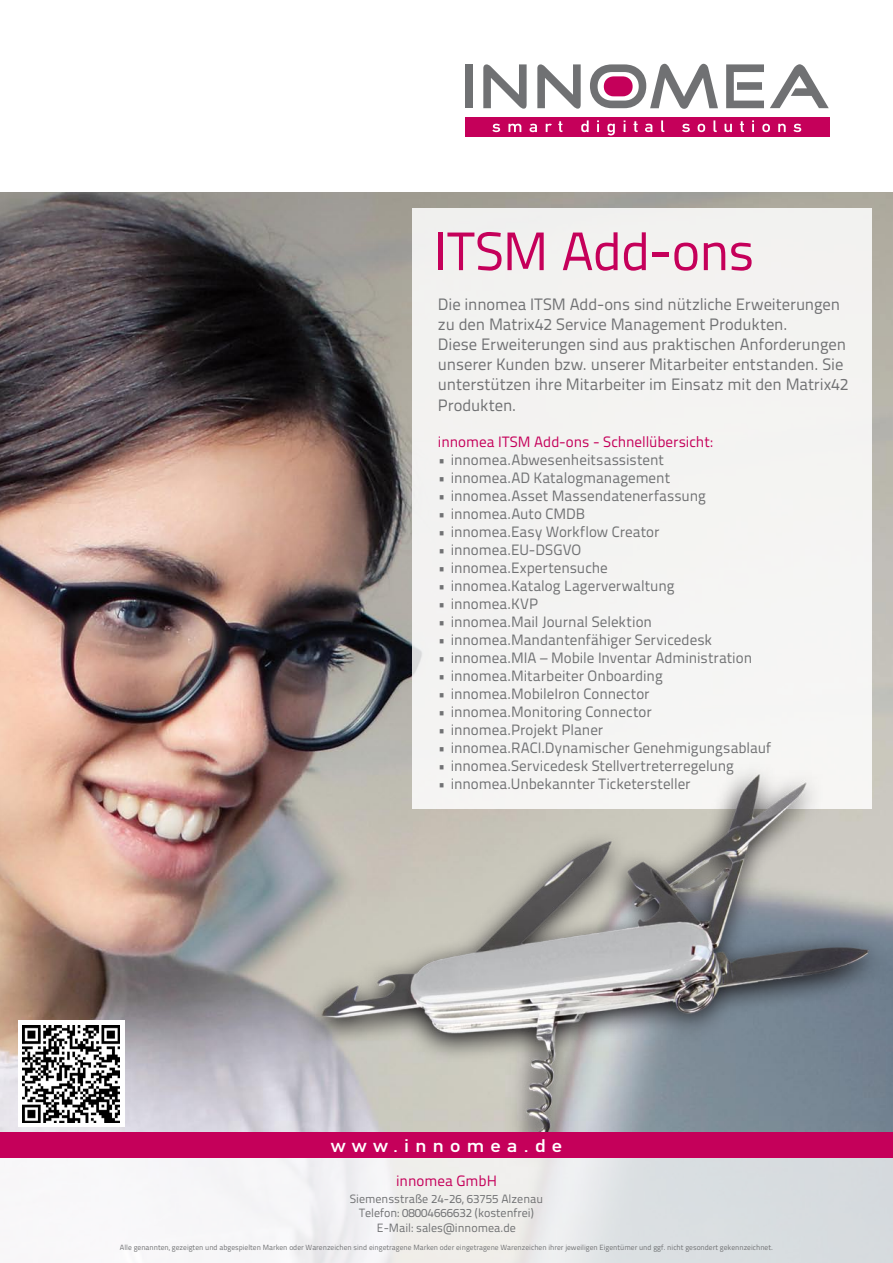
<style>
.page{position:relative;width:893px;height:1263px;background:#fff}
.page>*{position:absolute;margin:0;border:0;box-sizing:border-box;transform-origin:0 0}
.t1{font:54px "Titillium Text 22 L";letter-spacing:-.02em;color:#c5005a}
.t2{font:18px "DIN Mittelschrift";letter-spacing:.3em;color:#fff;scale:1.15 1}
.t3{font:16.5px/19.8px "Titillium Text 22 L";letter-spacing:-.005em;color:#707173}
.t4{font:15px "Titillium Text 22 L";color:#707173}
.t5{font:15px "Titillium Text 22 L";color:#c5005a}
.t6{font:12px/14.4px "Titillium Text 22 L";color:#707173;text-align:center}
.t7{font:7.5px "Titillium Text 22 L";color:#707173}
</style>
<div class="page">
<img style="left:0;top:192px;width:893px;height:940px">
<div style="left:465px;top:64px;width:8px;height:44px;background:#707173"></div>
<svg style="left:483px;top:64px;width:44px;height:45px"></svg>
<svg style="left:537px;top:64px;width:44px;height:45px"></svg>
<svg style="left:726px;top:64px;width:38px;height:44px"></svg>
<svg style="left:770px;top:64px;width:59px;height:44px"></svg>
<div style="left:465px;top:117px;width:364px;height:20px;background:#c5005a"></div>
<svg style="left:492px;top:124px;width:8px;height:8px"></svg>
<svg style="left:508px;top:124px;width:13px;height:8px"></svg>
<svg style="left:529px;top:124px;width:8px;height:8px"></svg>
<svg style="left:546px;top:124px;width:6px;height:8px"></svg>
<svg style="left:558px;top:121px;width:4px;height:11px"></svg>
<svg style="left:581px;top:120px;width:8px;height:12px"></svg>
<svg style="left:597px;top:120px;width:2px;height:12px"></svg>
<svg style="left:607px;top:124px;width:8px;height:11px"></svg>
<svg style="left:624px;top:120px;width:1px;height:12px"></svg>
<svg style="left:633px;top:121px;width:5px;height:11px"></svg>
<svg style="left:645px;top:124px;width:7px;height:8px"></svg>
<svg style="left:661px;top:120px;width:3px;height:12px"></svg>
<svg style="left:682px;top:124px;width:8px;height:8px"></svg>
<svg style="left:698px;top:124px;width:7px;height:8px"></svg>
<svg style="left:713px;top:120px;width:4px;height:12px"></svg>
<svg style="left:724px;top:124px;width:8px;height:8px"></svg>
<svg style="left:740px;top:121px;width:4px;height:11px"></svg>
<svg style="left:752px;top:120px;width:2px;height:12px"></svg>
<svg style="left:762px;top:124px;width:8px;height:8px"></svg>
<svg style="left:778px;top:124px;width:8px;height:8px"></svg>
<svg style="left:793px;top:124px;width:8px;height:8px"></svg>
<svg style="left:590px;top:64px;width:128px;height:45px"></svg>
<div style="left:412px;top:208px;width:460px;height:601px;background:#f3f3f2"></div>
<img style="left:288px;top:757px;width:605px;height:375px">
<div style="left:0;top:1152px;width:893px;height:111px;background:linear-gradient(to right,#fffdfe,#d5dadc)"></div>
<div style="left:0;top:1132px;width:893px;height:26px;background:#c5005a"></div>
<div style="left:18px;top:1020px;width:106px;height:107px;background:#fff"></div>
<img style="left:23px;top:1025px;width:97px;height:97px">
<h1 class="t1" style="left:434px;top:211px;width:322px">ITSM Add-ons</h1>
<p class="t3" style="left:438px;top:294px;width:412px">Die innomea ITSM Add-ons sind nützliche Erweiterungen zu den Matrix42 Service Management Produkten.<br>Diese Erweiterungen sind aus praktischen Anforderungen unserer Kunden bzw. unserer Mitarbeiter entstanden. Sie unterstützen ihre Mitarbeiter im Einsatz mit den Matrix42</p>
<p class="t3" style="left:438px;top:395px;width:80px">Produkten.</p>
<p class="t5" style="left:438px;top:431px;width:276px">innomea ITSM Add-ons - Schnellübersicht:</p>
<p class="t4" style="left:438px;top:449px;width:227px">• innomea.Abwesenheitsassistent</p>
<p class="t4" style="left:438px;top:467px;width:234px">• innomea.AD Katalogmanagement</p>
<p class="t4" style="left:438px;top:485px;width:269px">• innomea.Asset Massendatenerfassung</p>
<p class="t4" style="left:438px;top:503px;width:149px">• innomea.Auto CMDB</p>
<p class="t4" style="left:438px;top:521px;width:223px">• innomea.Easy Workflow Creator</p>
<p class="t4" style="left:438px;top:539px;width:145px">• innomea.EU-DSGVO</p>
<p class="t4" style="left:438px;top:557px;width:171px">• innomea.Expertensuche</p>
<p class="t4" style="left:438px;top:575px;width:238px">• innomea.Katalog Lagerverwaltung</p>
<p class="t4" style="left:438px;top:593px;width:102px">• innomea.KVP</p>
<p class="t4" style="left:438px;top:611px;width:216px">• innomea.Mail Journal Selektion</p>
<p class="t4" style="left:438px;top:629px;width:276px">• innomea.Mandantenfähiger Servicedesk</p>
<p class="t4" style="left:438px;top:647px;width:316px">• innomea.MIA – Mobile Inventar Administration</p>
<p class="t4" style="left:438px;top:665px;width:226px">• innomea.Mitarbeiter Onboarding</p>
<p class="t4" style="left:438px;top:683px;width:213px">• innomea.MobileIron Connector</p>
<p class="t4" style="left:438px;top:701px;width:215px">• innomea.Monitoring Connector</p>
<p class="t4" style="left:438px;top:719px;width:167px">• innomea.Projekt Planer</p>
<p class="t4" style="left:438px;top:737px;width:335px">• innomea.RACI.Dynamischer Genehmigungsablauf</p>
<p class="t4" style="left:438px;top:755px;width:297px">• innomea.Servicedesk Stellvertreterregelung</p>
<p class="t4" style="left:438px;top:773px;width:254px">• innomea.Unbekannter Ticketersteller</p>
<p class="t2" style="left:331px;top:1135px;width:203px">www.innomea.de</p>
<p class="t5" style="left:396px;top:1170px;width:102px">innomea GmbH</p>
<p class="t6" style="left:350px;top:1191px;width:195px">Siemensstraße 24-26, 63755 Alzenau<br>Telefon: 08004666632 (kostenfrei)<br>E-Mail: sales@innomea.de</p>
<p class="t7" style="left:120px;top:1242px;width:654px">Alle genannten, gezeigten und abgespielten Marken oder Warenzeichen sind eingetragene Marken oder eingetragene Warenzeichen ihrer jeweiligen Eigentümer und ggf. nicht gesondert gekennzeichnet.</p>
</div>
